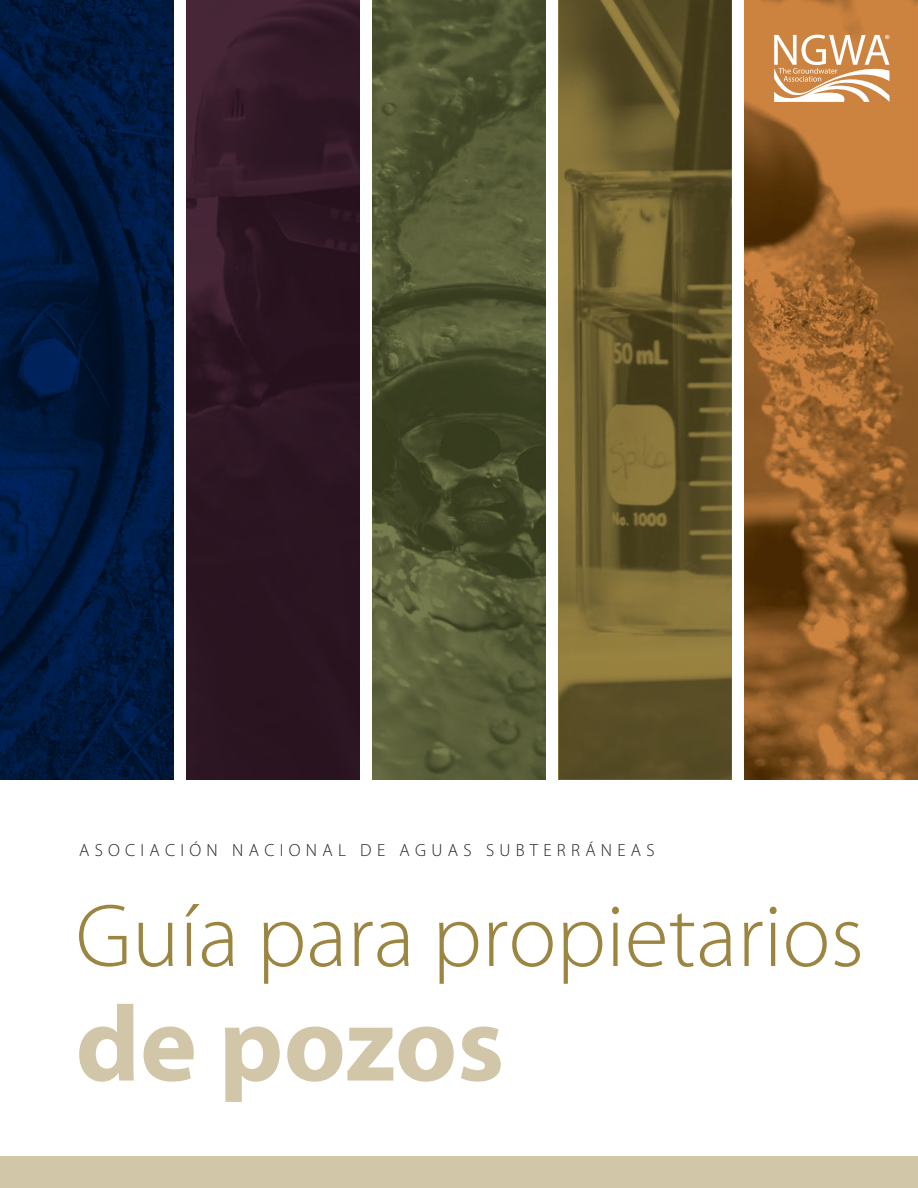
<style>
.page{position:relative;width:918px;height:1188px;background:#fff}
.page>*{position:absolute;margin:0;border:0;box-sizing:border-box;transform-origin:0 0}
.t1{font:700 108px "Myriad Pro";color:#d2c6a9}
.t2{font:300 90px "Myriad Pro";color:#9c8541}
.t3{font:300 17.55px "Myriad Pro";letter-spacing:.3em;color:#231f20}
</style>
<div class="page">
<img style="left:186px;top:0;width:173px;height:780px">
<img style="left:0;top:0;width:173px;height:780px">
<img style="left:372px;top:0;width:174px;height:780px">
<img style="left:559px;top:0;width:173px;height:780px">
<img style="left:745px;top:0;width:173px;height:780px">
<div style="left:0;top:1156px;width:918px;height:32px;background:#d2c6a9"></div>
<svg style="left:774px;top:35px;width:116px;height:71px"></svg>
<p class="t3" style="left:79px;top:839px;width:577px">ASOCIACIÓN NACIONAL DE AGUAS SUBTERRÁNEAS</p>
<p class="t2" style="left:76px;top:882px;width:790px">Guía para propietarios</p>
<p class="t1" style="left:76px;top:974px;width:430px">de pozos</p>
</div>
